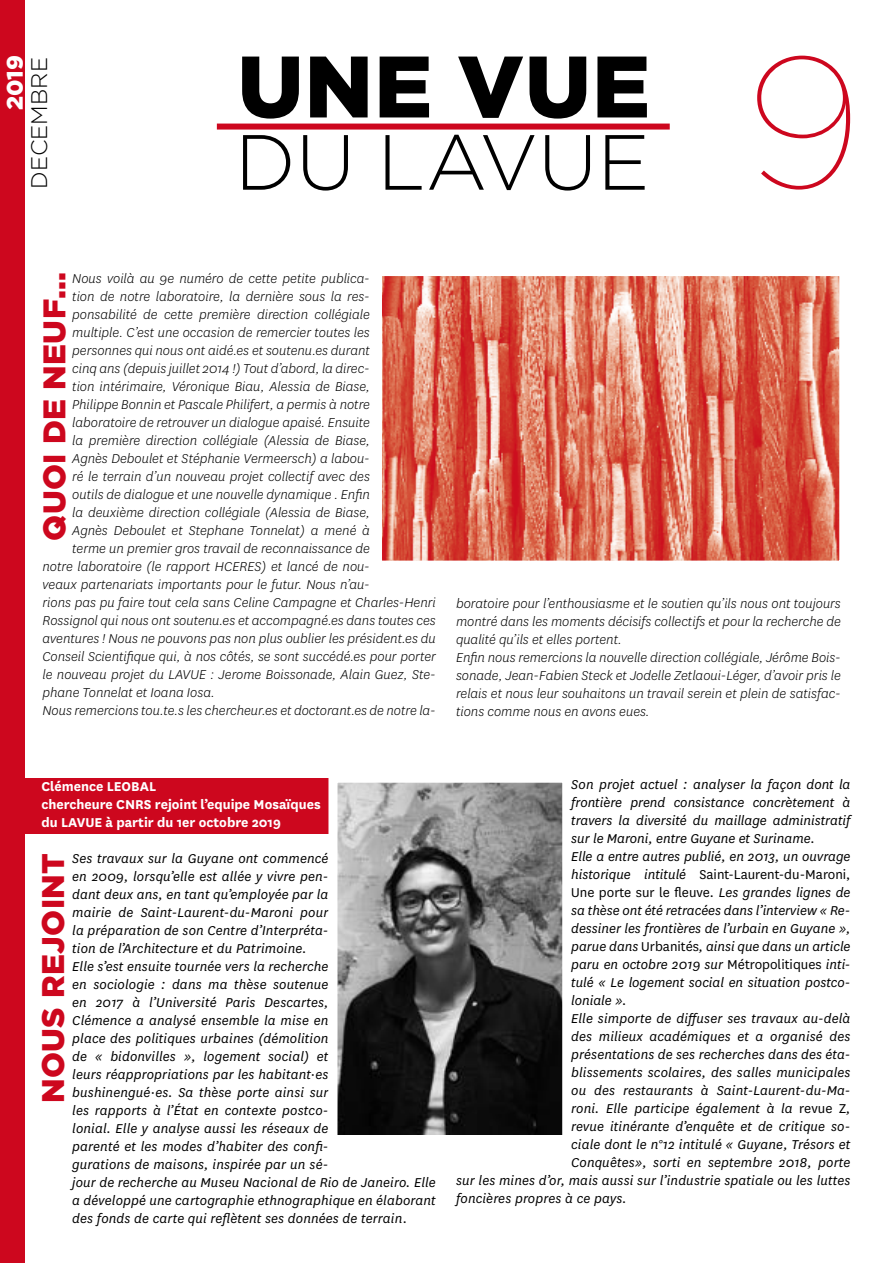
<style>
.page{position:relative;width:893px;height:1263px;background:#fff}
.page>*{position:absolute;margin:0;border:0;box-sizing:border-box;transform-origin:0 0}
.t1{font:100 185.1px "Gotham";color:#cd071e}
.t2{font:900 87px "Gotham";letter-spacing:.015em;color:#000}
.t3{font:300 78px "Gotham";color:#000}
.t4{font:900 31.35px "Gotham";letter-spacing:.015em;color:#cd071e}
.t5{font:300 22.5px "Gotham";color:#000}
.t6{font:900 22.5px "Gotham";color:#fff}
.t7{font:italic 15px/18px "National";letter-spacing:.01em;color:#000}
.t8{font:italic 300 15px/18px "National";color:#000}
.t9{font:700 15px/18px "National";color:#fff}
.t10{font:15px "National";color:#000}
.s1{font-style:italic}
.s2{font-style:normal}
</style>
<div class="page">
<div style="left:16px;top:778px;width:312px;height:55px;background:#cd071e"></div>
<div style="left:217px;top:124px;width:453px;height:6px;background:#cd071e"></div>
<img style="left:383px;top:277px;width:455px;height:283px">
<img style="left:338px;top:784px;width:223px;height:351px">
<div style="left:328px;top:774px;width:243px;height:380px;border:9px solid #fff"></div>
<div style="left:0;top:0;width:24px;height:1263px;background:#cd071e"></div>
<h3 class="t6" style="left:2px;top:110px;width:56px;rotate:-90deg">2019</h3>
<h3 class="t5" style="left:25px;top:189px;width:133px;rotate:-90deg">DECEMBRE</h3>
<h2 class="t2" style="left:238px;top:36px;width:414px">UNE VUE</h2>
<h3 class="t3" style="left:235px;top:113px;width:416px">DU LAVUE</h3>
<h1 class="t1" style="left:746px;top:8px;width:118px">9</h1>
<p class="t8" style="left:72px;top:269px;width:299px">Nous voilà au 9e numéro de cette petite publica-</p>
<p class="t8" style="left:72px;top:287px;width:299px">tion de notre laboratoire, la dernière sous la res-</p>
<p class="t8" style="left:72px;top:305px;width:299px">ponsabilité de cette première direction collégiale</p>
<p class="t8" style="left:72px;top:323px;width:299px">multiple. C’est une occasion de remercier toutes les</p>
<p class="t8" style="left:72px;top:341px;width:299px">personnes qui nous ont aidé.es et soutenu.es durant</p>
<p class="t8" style="left:72px;top:359px;width:299px">cinq ans (depuis juillet 2014 !) Tout d’abord, la direc-</p>
<p class="t8" style="left:72px;top:377px;width:299px">tion intérimaire, Véronique Biau, Alessia de Biase,</p>
<p class="t8" style="left:72px;top:395px;width:299px">Philippe Bonnin et Pascale Philifert, a permis à notre</p>
<p class="t8" style="left:72px;top:413px;width:299px">laboratoire de retrouver un dialogue apaisé. Ensuite</p>
<p class="t8" style="left:72px;top:431px;width:299px">la première direction collégiale (Alessia de Biase,</p>
<p class="t8" style="left:72px;top:449px;width:299px">Agnès Deboulet et Stéphanie Vermeersch) a labou-</p>
<p class="t8" style="left:72px;top:467px;width:299px">ré le terrain d’un nouveau projet collectif avec des</p>
<p class="t8" style="left:72px;top:485px;width:299px">outils de dialogue et une nouvelle dynamique . Enfin</p>
<p class="t8" style="left:72px;top:503px;width:299px">la deuxième direction collégiale (Alessia de Biase,</p>
<p class="t8" style="left:72px;top:521px;width:299px">Agnès Deboulet et Stephane Tonnelat) a mené à</p>
<p class="t8" style="left:72px;top:539px;width:299px">terme un premier gros travail de reconnaissance de</p>
<p class="t8" style="left:42px;top:557px;width:329px">notre laboratoire (le rapport HCERES) et lancé de nou-</p>
<p class="t8" style="left:42px;top:575px;width:329px">veaux partenariats importants pour le futur. Nous n’au-</p>
<p class="t8" style="left:42px;top:593px;width:395px">rions pas pu faire tout cela sans Celine Campagne et Charles-Henri</p>
<p class="t8" style="left:42px;top:611px;width:395px">Rossignol qui nous ont soutenu.es et accompagné.es dans toutes ces</p>
<p class="t8" style="left:42px;top:629px;width:395px">aventures ! Nous ne pouvons pas non plus oublier les président.es du</p>
<p class="t8" style="left:42px;top:647px;width:395px">Conseil Scientifique qui, à nos côtés, se sont succédé.es pour porter</p>
<p class="t8" style="left:42px;top:665px;width:395px">le nouveau projet du LAVUE : Jerome Boissonade, Alain Guez, Ste-</p>
<p class="t8" style="left:42px;top:683px;width:174px">phane Tonnelat et Ioana Iosa.</p>
<p class="t8" style="left:42px;top:701px;width:395px">Nous remercions tou.te.s les chercheur.es et doctorant.es de notre la-</p>
<h3 class="t4" style="left:36px;top:541px;width:270px;rotate:-90deg">QUOI DE NEUF...</h3>
<p class="t8" style="left:456px;top:594px;width:386px">boratoire pour l’enthousiasme et le soutien qu’ils nous ont toujours montré dans les moments décisifs collectifs et pour la recherche de qualité qu’ils et elles portent.<br>Enfin nous remercions la nouvelle direction collégiale, Jérôme Bois&shy;sonade, Jean-Fabien Steck et Jodelle Zetlaoui-Léger, d’avoir pris le relais et nous leur souhaitons un travail serein et plein de satisfac&shy;tions comme nous en avons eues.</p>
<p class="t9" style="left:41px;top:776px;width:281px">Clémence LEOBAL<br>chercheure CNRS rejoint l’equipe Mosaïques du LAVUE à partir du 1er octobre 2019</p>
<p class="t7" style="left:72px;top:849px;width:365px">Ses travaux sur la Guyane ont commencé<br>en 2009, lorsqu’elle est allée y vivre pen-<br>dant deux ans, en tant qu’employée par la<br>mairie de Saint-Laurent-du-Maroni pour<br>la préparation de son Centre d’Interpréta-<br>tion de l’Architecture et du Patrimoine.<br>Elle s’est ensuite tournée vers la recherche<br>en sociologie : dans ma thèse soutenue<br>en 2017 à l’Université Paris Descartes,<br>Clémence a analysé ensemble la mise en<br>place des politiques urbaines (démolition<br>de « bidonvilles », logement social) et<br>leurs réappropriations par les habitant·es<br>bushinengué·es. Sa thèse porte ainsi sur<br>les rapports à l’État en contexte postco-<br>lonial. Elle y analyse aussi les réseaux de<br>parenté et les modes d’habiter des confi-<br>gurations de maisons, inspirée par un sé-<br>jour de recherche au Museu Nacional de Rio de Janeiro. Elle a développé une cartographie ethnographique en élaborant des fonds de carte qui reflètent ses données de terrain.</p>
<h3 class="t4" style="left:35px;top:1103px;width:252px;rotate:-90deg">NOUS REJOINT</h3>
<p class="t7" style="left:571px;top:775px;width:281px">Son projet actuel : analyser la façon dont la</p>
<p class="t7" style="left:571px;top:793px;width:281px">frontière prend consistance concrètement à</p>
<p class="t7" style="left:571px;top:811px;width:281px">travers la diversité du maillage administratif</p>
<p class="t7" style="left:571px;top:829px;width:245px">sur le Maroni, entre Guyane et Suriname.</p>
<p class="t7" style="left:571px;top:847px;width:281px">Elle a entre autres publié, en 2013, un ouvrage</p>
<p class="t10" style="left:571px;top:865px;width:281px"><span class="s1">historique intitulé</span> Saint-Laurent-du-Maroni,</p>
<p class="t10" style="left:571px;top:883px;width:281px">Une porte sur le fleuve<span class="s1">. Les grandes lignes de</span></p>
<p class="t7" style="left:571px;top:901px;width:281px">sa thèse ont été retracées dans l’interview « Re-</p>
<p class="t7" style="left:571px;top:919px;width:281px">dessiner les frontières de l’urbain en Guyane »,</p>
<p class="t7" style="left:571px;top:937px;width:281px">parue dans <span class="s2">Urbanités</span>, ainsi que dans un article</p>
<p class="t7" style="left:571px;top:955px;width:281px">paru en octobre 2019 sur <span class="s2">Métropolitiques</span> inti-</p>
<p class="t7" style="left:571px;top:973px;width:281px">tulé « Le logement social en situation postco-</p>
<p class="t7" style="left:571px;top:991px;width:57px">loniale ».</p>
<p class="t7" style="left:571px;top:1009px;width:281px">Elle simporte de diffuser ses travaux au-delà</p>
<p class="t7" style="left:571px;top:1027px;width:281px">des milieux académiques et a organisé des</p>
<p class="t7" style="left:571px;top:1045px;width:281px">présentations de ses recherches dans des éta-</p>
<p class="t7" style="left:571px;top:1063px;width:281px">blissements scolaires, des salles municipales</p>
<p class="t7" style="left:571px;top:1081px;width:281px">ou des restaurants à Saint-Laurent-du-Ma-</p>
<p class="t7" style="left:571px;top:1099px;width:281px">roni. Elle participe également à la <span class="s2">revue Z</span>,</p>
<p class="t7" style="left:571px;top:1117px;width:281px">revue itinérante d’enquête et de critique so-</p>
<p class="t7" style="left:571px;top:1135px;width:281px">ciale dont le n°12 intitulé « Guyane, Trésors et</p>
<p class="t7" style="left:571px;top:1153px;width:281px">Conquêtes», sorti en septembre 2018, porte</p>
<p class="t7" style="left:456px;top:1171px;width:396px">sur les mines d’or, mais aussi sur l’industrie spatiale ou les luttes</p>
<p class="t7" style="left:456px;top:1189px;width:172px">foncières propres à ce pays.</p>
</div>
